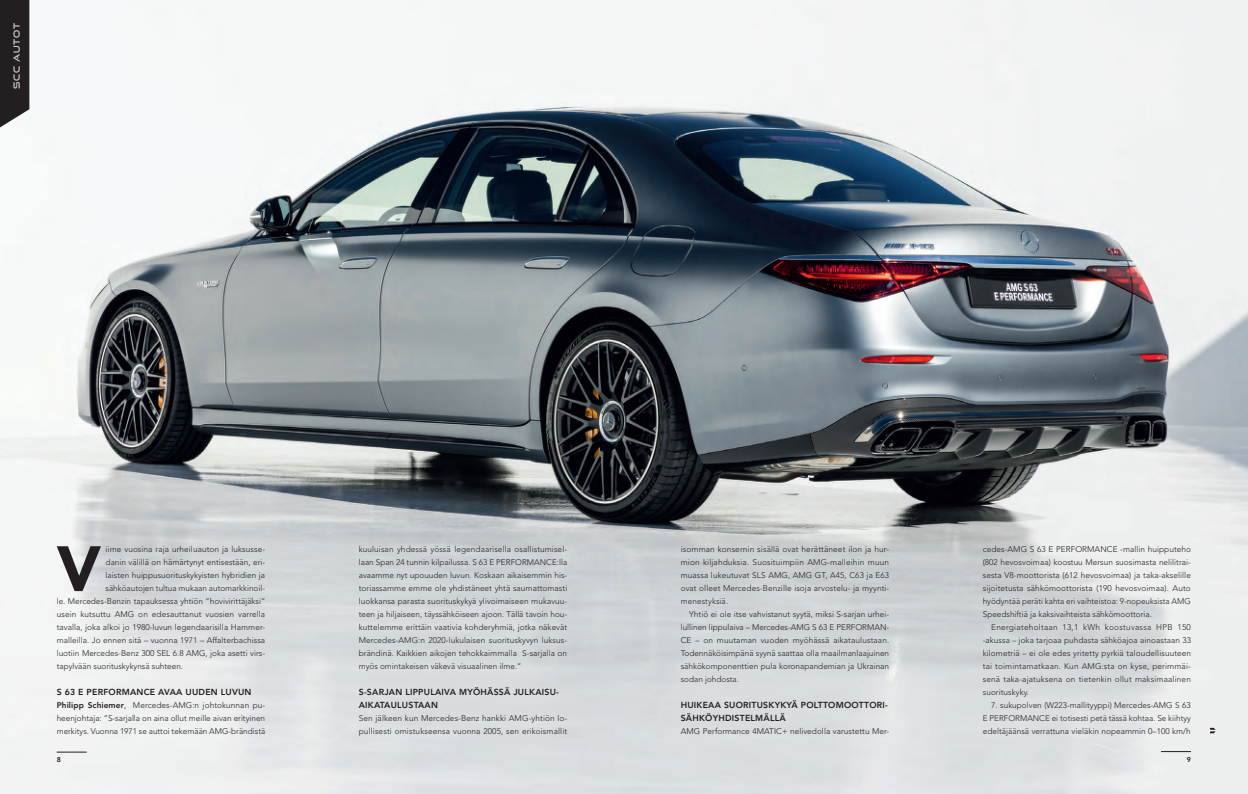
<style>
.page{position:relative;width:1248px;height:794px;background:#fff}
.page>*{position:absolute;margin:0;border:0;box-sizing:border-box;transform-origin:0 0}
.t1{font:900 63.3px "Avenir LT Std";color:#231f20}
.t2{font:800 8.7px/13px "Avenir LT Std";letter-spacing:.025em;color:#231f20}
.t3{font:8.4px "Good Times Rg";letter-spacing:.095em;color:#d1d1d3}
.t4{font:300 8.2px/13px "Avenir LT Std";color:#231f20;text-align:justify}
.t5{font:800 7px "Avenir LT Std";color:#231f20}
.s1{font-weight:800}
</style>
<div class="page">
<img style="left:0;top:0;width:1247px;height:794px">
<svg style="left:1209px;top:728px;width:6px;height:5px"></svg>
<svg style="left:0;top:0;width:29px;height:127px;background:#312d2e"></svg>
<p class="t3" style="left:12px;top:89px;width:68px;rotate:-90deg">SCC AUTOT</p>
<h1 class="t1" style="left:57px;top:531px;width:46px">V</h1>
<p class="t4" style="left:106px;top:543px;width:161px">iime vuosina raja urheiluauton ja luksusse-</p>
<p class="t4" style="left:106px;top:556px;width:161px">danin välillä on hämärtynyt entisestään, eri-</p>
<p class="t4" style="left:106px;top:569px;width:161px">laisten huippusuorituskykyisten hybridien ja</p>
<p class="t4" style="left:106px;top:582px;width:161px">sähköautojen tultua mukaan automarkkinoil-</p>
<p class="t4" style="left:57px;top:595px;width:210px">le. Mercedes-Benzin tapauksessa yhtiön ”hovivirittäjäksi”</p>
<p class="t4" style="left:57px;top:608px;width:210px">usein kutsuttu AMG on edesauttanut vuosien varrella</p>
<p class="t4" style="left:57px;top:621px;width:210px">tavalla, joka alkoi jo 1980-luvun legendaarisilla Hammer-</p>
<p class="t4" style="left:57px;top:634px;width:210px">malleilla. Jo ennen sitä – vuonna 1971 – Affalterbachissa</p>
<p class="t4" style="left:57px;top:647px;width:210px">luotiin Mercedes-Benz 300 SEL 6.8 AMG, joka asetti virs-</p>
<p class="t4" style="left:57px;top:660px;width:128px">tapylvään suorituskykynsä suhteen.</p>
<p class="t2" style="left:57px;top:685px;width:196px">S 63 E PERFORMANCE AVAA UUDEN LUVUN</p>
<p class="t4" style="left:57px;top:699px;width:210px"><span class="s1">Philipp Schiemer</span>, Mercedes-AMG:n johtokunnan pu&shy;heenjohtaja: ”S-sarjalla on aina ollut meille aivan erityinen merkitys. Vuonna 1971 se auttoi tekemään AMG-brändistä</p>
<p class="t4" style="left:359px;top:543px;width:210px">kuuluisan yhdessä yössä legendaarisella osallistumisel&shy;laan Span 24 tunnin kilpailussa. S 63 E PERFORMANCE:lla avaamme nyt upouuden luvun. Koskaan aikaisemmin his&shy;toriassamme emme ole yhdistäneet yhtä saumattomasti luokkansa parasta suorituskykyä ylivoimaiseen mukavuu&shy;teen ja hiljaiseen, täyssähköiseen ajoon. Tällä tavoin hou&shy;kuttelemme erittäin vaativia kohderyhmiä, jotka näkevät Mercedes-AMG:n 2020-lukulaisen suorituskyvyn luksus&shy;brändinä. Kaikkien aikojen tehokkaimmalla S-sarjalla on myös omintakeisen väkevä visuaalinen ilme.”</p>
<p class="t2" style="left:359px;top:685px;width:202px">S-SARJAN LIPPULAIVA MYÖHÄSSÄ JULKAISU-<br>AIKATAULUSTAAN</p>
<p class="t4" style="left:359px;top:712px;width:210px">Sen jälkeen kun Mercedes-Benz hankki AMG-yhtiön lo&shy;pullisesti omistukseensa vuonna 2005, sen erikoismallit</p>
<p class="t4" style="left:680px;top:543px;width:210px">isomman konsernin sisällä ovat herättäneet ilon ja hur&shy;mion kiljahduksia. Suosituimpiin AMG-malleihin muun muassa lukeutuvat SLS AMG, AMG GT, A45, C63 ja E63 ovat olleet Mercedes-Benzille isoja arvostelu- ja myynti&shy;menestyksiä.</p>
<p class="t4" style="left:680px;top:608px;width:210px;text-indent:9px">Yhtiö ei ole itse vahvistanut syytä, miksi S-sarjan urhei&shy;lullinen lippulaiva – Mercedes-AMG S 63 E PERFORMAN-CE – on muutaman vuoden myöhässä aikataulustaan.<br>Todennäköisimpänä syynä saattaa olla maailmanlaajuinen sähkökomponenttien pula koronapandemian ja Ukrainan sodan johdosta.</p>
<p class="t2" style="left:680px;top:698px;width:209px">HUIKEAA SUORITUSKYKYÄ POLTTOMOOTTORI-<br>SÄHKÖYHDISTELMÄLLÄ</p>
<p class="t4" style="left:680px;top:725px;width:210px">AMG Performance 4MATIC+ nelivedolla varustettu Mer-</p>
<p class="t4" style="left:982px;top:543px;width:210px">cedes-AMG S 63 E PERFORMANCE -mallin huipputeho (802 hevosvoimaa) koostuu Mersun suosimasta nelilitrai&shy;sesta V8-moottorista (612 hevosvoimaa) ja taka-akselille sijoitetusta sähkömoottorista (190 hevosvoimaa). Auto hyödyntää peräti kahta eri vaihteistoa: 9-nopeuksista AMG Speedshiftiä ja kaksivaihteista sähkömoottoria.</p>
<p class="t4" style="left:982px;top:621px;width:210px;text-indent:9px">Energiateholtaan 13,1 kWh koostuvassa HPB 150 -akussa – joka tarjoaa puhdasta sähköajoa ainoastaan 33 kilometriä – ei ole edes yritetty pyrkiä taloudellisuuteen tai toimintamatkaan. Kun AMG:sta on kyse, perimmäi&shy;senä taka-ajatuksena on tietenkin ollut maksimaalinen suorituskyky.</p>
<p class="t4" style="left:982px;top:699px;width:210px;text-indent:9px">7. sukupolven (W223-mallityyppi) Mercedes-AMG S 63<br>E PERFORMANCE ei totisesti petä tässä kohtaa. Se kiihtyy edeltäjäänsä verrattuna vieläkin nopeammin 0–100 km/h</p>
<p class="t5" style="left:57px;top:755px;width:6px">8</p>
<p class="t5" style="left:1186px;top:755px;width:6px">9</p>
</div>
